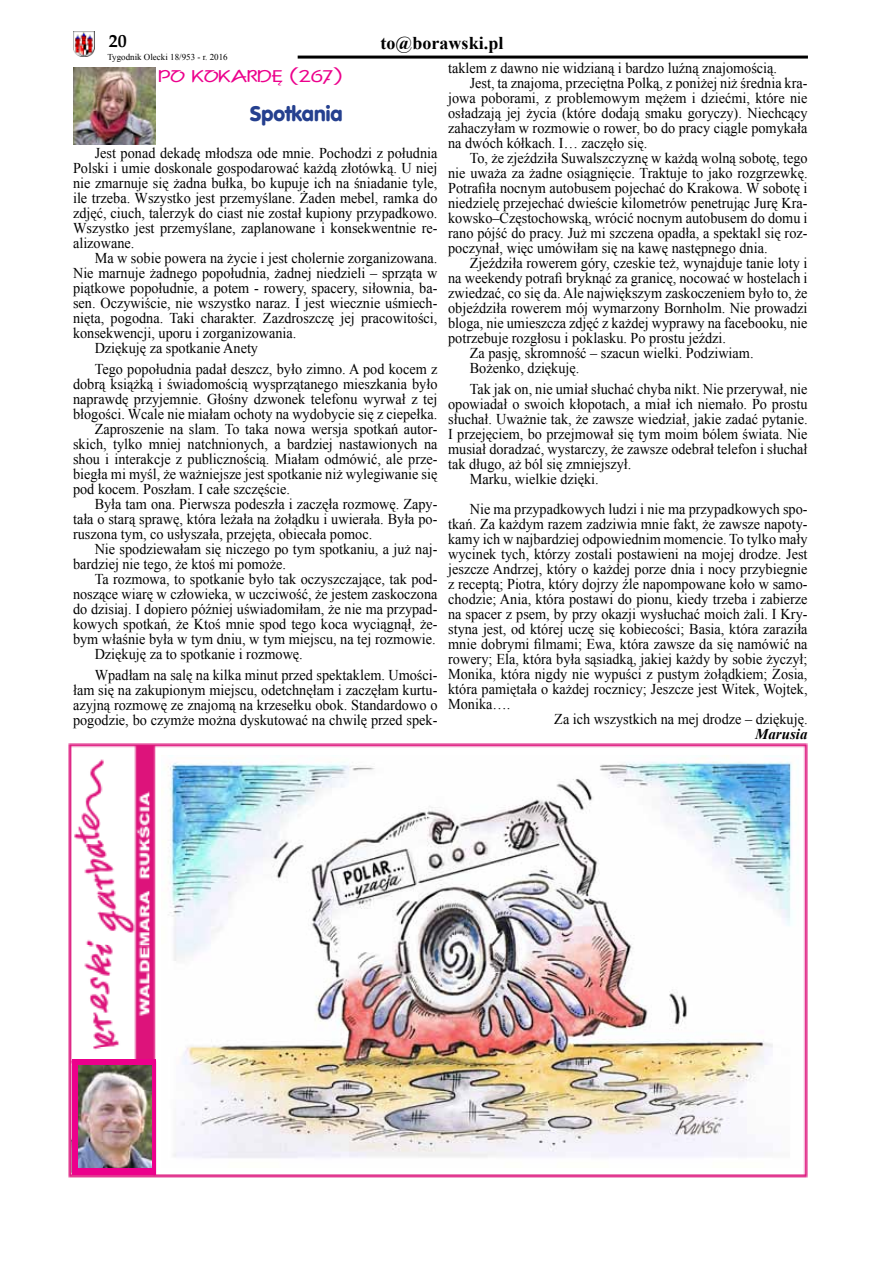
<style>
.page{position:relative;width:893px;height:1263px;background:#fff}
.page>*{position:absolute;margin:0;border:0;box-sizing:border-box;transform-origin:0 0}
.t1{font:700 21px "Vogue";color:#25408f}
.t2{font:700 18px "Times New Roman";letter-spacing:.005em;color:#000}
.t3{font:700 18px "Palm Springs";color:#000}
.t4{font:700 16.8px "Scribe";color:#ec008c;scale:1.43 1}
.t5{font:15px/15px "Times New Roman";color:#000;text-align:justify;scale:.95 1}
.t6{font:italic 700 15px "Times New Roman";color:#000}
.t7{font:9px "Times New Roman";color:#000}
</style>
<div class="page">
<img style="left:73px;top:32px;width:21px;height:25px">
<hr style="left:298px;top:56px;width:510px;height:3px;background:#000">
<img style="left:73px;top:68px;width:82px;height:76px">
<img style="left:68px;top:743px;width:740px;height:435px">
<div style="left:72px;top:1059px;width:83px;height:115px;background:#ec008c"></div>
<img style="left:79px;top:1066px;width:73px;height:102px">
<img style="left:161px;top:755px;width:639px;height:413px">
<p class="t3" style="left:109px;top:30px;width:19px">20</p>
<p class="t2" style="left:381px;top:31px;width:124px">to@borawski.pl</p>
<p class="t4" style="left:159px;top:66px;width:129px">PO KOKARDĘ (267)</p>
<h1 class="t1" style="left:250px;top:100px;width:94px">Spotkania</h1>
<p class="t5" style="left:73px;top:145px;width:385px;text-indent:22px">Jest ponad dekadę młodsza ode mnie. Pochodzi z południa Polski i umie doskonale gospodarować każdą złotówką. U niej nie zmarnuje się żadna bułka, bo kupuje ich na śniadanie tyle, ile trzeba. Wszystko jest przemyślane. Żaden mebel, ramka do zdjęć, ciuch, talerzyk do ciast nie został kupiony przypadkowo.<br>Wszystko jest przemyślane, zaplanowane i konsekwentnie re&shy;alizowane.</p>
<p class="t5" style="left:95px;top:250px;width:362px">Ma w sobie powera na życie i jest cholernie zorganizowana.</p>
<p class="t5" style="left:73px;top:265px;width:385px">Nie marnuje żadnego popołudnia, żadnej niedzieli – sprząta w</p>
<p class="t5" style="left:73px;top:280px;width:385px">piątkowe popołudnie, a potem - rowery, spacery, siłownia, ba-</p>
<p class="t5" style="left:73px;top:295px;width:385px">sen. Oczywiście, nie wszystko naraz. I jest wiecznie uśmiech-</p>
<p class="t5" style="left:73px;top:310px;width:385px">nięta, pogodna. Taki charakter. Zazdroszczę jej pracowitości,</p>
<p class="t5" style="left:73px;top:325px;width:237px">konsekwencji, uporu i zorganizowania.</p>
<p class="t5" style="left:95px;top:340px;width:174px">Dziękuję za spotkanie Anety</p>
<p class="t5" style="left:95px;top:361px;width:362px">Tego popołudnia padał deszcz, było zimno. A pod kocem z</p>
<p class="t5" style="left:73px;top:376px;width:385px">dobrą książką i świadomością wysprzątanego mieszkania było</p>
<p class="t5" style="left:73px;top:391px;width:385px">naprawdę przyjemnie. Głośny dzwonek telefonu wyrwał z tej</p>
<p class="t5" style="left:73px;top:406px;width:385px">błogości. Wcale nie miałam ochoty na wydobycie się z ciepełka.</p>
<p class="t5" style="left:95px;top:421px;width:362px">Zaproszenie na slam. To taka nowa wersja spotkań autor-</p>
<p class="t5" style="left:73px;top:436px;width:385px">skich, tylko mniej natchnionych, a bardziej nastawionych na</p>
<p class="t5" style="left:73px;top:451px;width:385px">shou i interakcje z publicznością. Miałam odmówić, ale prze-</p>
<p class="t5" style="left:73px;top:466px;width:385px">biegła mi myśl, że ważniejsze jest spotkanie niż wylegiwanie się</p>
<p class="t5" style="left:73px;top:481px;width:230px">pod kocem. Poszłam. I całe szczęście.</p>
<p class="t5" style="left:95px;top:496px;width:362px">Była tam ona. Pierwsza podeszła i zaczęła rozmowę. Zapy-</p>
<p class="t5" style="left:73px;top:511px;width:385px">tała o starą sprawę, która leżała na żołądku i uwierała. Była po-</p>
<p class="t5" style="left:73px;top:526px;width:316px">ruszona tym, co usłyszała, przejęta, obiecała pomoc.</p>
<p class="t5" style="left:95px;top:541px;width:362px">Nie spodziewałam się niczego po tym spotkaniu, a już naj-</p>
<p class="t5" style="left:73px;top:556px;width:226px">bardziej nie tego, że ktoś mi pomoże.</p>
<p class="t5" style="left:95px;top:571px;width:362px">Ta rozmowa, to spotkanie było tak oczyszczające, tak pod-</p>
<p class="t5" style="left:73px;top:586px;width:385px">noszące wiarę w człowieka, w uczciwość, że jestem zaskoczona</p>
<p class="t5" style="left:73px;top:601px;width:385px">do dzisiaj. I dopiero później uświadomiłam, że nie ma przypad-</p>
<p class="t5" style="left:73px;top:616px;width:385px">kowych spotkań, że Ktoś mnie spod tego koca wyciągnął, że-</p>
<p class="t5" style="left:73px;top:631px;width:383px">bym właśnie była w tym dniu, w tym miejscu, na tej rozmowie.</p>
<p class="t5" style="left:95px;top:646px;width:221px">Dziękuję za to spotkanie i rozmowę.</p>
<p class="t5" style="left:73px;top:667px;width:385px;text-indent:22px">Wpadłam na salę na kilka minut przed spektaklem. Umości&shy;łam się na zakupionym miejscu, odetchnęłam i zaczęłam kurtu&shy;azyjną rozmowę ze znajomą na krzesełku obok. Standardowo o pogodzie, bo czymże można dyskutować na chwilę przed spek-</p>
<p class="t7" style="left:107px;top:51px;width:122px">Tygodnik Olecki 18/953 - r. 2016</p>
<p class="t5" style="left:448px;top:60px;width:348px">taklem z dawno nie widzianą i bardzo luźną znajomością.</p>
<p class="t5" style="left:470px;top:75px;width:357px">Jest, ta znajoma, przeciętna Polką, z poniżej niż średnia kra-</p>
<p class="t5" style="left:448px;top:90px;width:380px">jowa poborami, z problemowym mężem i dziećmi, które nie</p>
<p class="t5" style="left:448px;top:105px;width:380px">osładzają jej życia (które dodają smaku goryczy). Niechcący</p>
<p class="t5" style="left:448px;top:120px;width:380px">zahaczyłam w rozmowie o rower, bo do pracy ciągle pomykała</p>
<p class="t5" style="left:448px;top:135px;width:211px">na dwóch kółkach. I… zaczęło się.</p>
<p class="t5" style="left:470px;top:150px;width:357px">To, że zjeździła Suwalszczyznę w każdą wolną sobotę, tego</p>
<p class="t5" style="left:448px;top:165px;width:380px">nie uważa za żadne osiągnięcie. Traktuje to jako rozgrzewkę.</p>
<p class="t5" style="left:448px;top:180px;width:380px">Potrafiła nocnym autobusem pojechać do Krakowa. W sobotę i</p>
<p class="t5" style="left:448px;top:195px;width:380px">niedzielę przejechać dwieście kilometrów penetrując Jurę Kra-</p>
<p class="t5" style="left:448px;top:210px;width:380px">kowsko–Częstochowską, wrócić nocnym autobusem do domu i</p>
<p class="t5" style="left:448px;top:225px;width:380px">rano pójść do pracy. Już mi szczena opadła, a spektakl się roz-</p>
<p class="t5" style="left:448px;top:240px;width:338px">poczynał, więc umówiłam się na kawę następnego dnia.</p>
<p class="t5" style="left:470px;top:255px;width:357px">Zjeździła rowerem góry, czeskie też, wynajduje tanie loty i</p>
<p class="t5" style="left:448px;top:270px;width:380px">na weekendy potrafi bryknąć za granicę, nocować w hostelach i</p>
<p class="t5" style="left:448px;top:285px;width:380px">zwiedzać, co się da. Ale największym zaskoczeniem było to, że</p>
<p class="t5" style="left:448px;top:300px;width:380px">objeździła rowerem mój wymarzony Bornholm. Nie prowadzi</p>
<p class="t5" style="left:448px;top:315px;width:380px">bloga, nie umieszcza zdjęć z każdej wyprawy na facebooku, nie</p>
<p class="t5" style="left:448px;top:330px;width:294px">potrzebuje rozgłosu i poklasku. Po prostu jeździ.</p>
<p class="t5" style="left:470px;top:345px;width:300px">Za pasję, skromność – szacun wielki. Podziwiam.</p>
<p class="t5" style="left:470px;top:360px;width:117px">Bożenko, dziękuję.</p>
<p class="t5" style="left:470px;top:381px;width:357px">Tak jak on, nie umiał słuchać chyba nikt. Nie przerywał, nie</p>
<p class="t5" style="left:448px;top:396px;width:380px">opowiadał o swoich kłopotach, a miał ich niemało. Po prostu</p>
<p class="t5" style="left:448px;top:411px;width:380px">słuchał. Uważnie tak, że zawsze wiedział, jakie zadać pytanie.</p>
<p class="t5" style="left:448px;top:426px;width:380px">I przejęciem, bo przejmował się tym moim bólem świata. Nie</p>
<p class="t5" style="left:448px;top:441px;width:380px">musiał doradzać, wystarczy, że zawsze odebrał telefon i słuchał</p>
<p class="t5" style="left:448px;top:456px;width:194px">tak długo, aż ból się zmniejszył.</p>
<p class="t5" style="left:470px;top:471px;width:137px">Marku, wielkie dzięki.</p>
<p class="t5" style="left:470px;top:501px;width:357px">Nie ma przypadkowych ludzi i nie ma przypadkowych spo-</p>
<p class="t5" style="left:448px;top:516px;width:380px">tkań. Za każdym razem zadziwia mnie fakt, że zawsze napoty-</p>
<p class="t5" style="left:448px;top:531px;width:380px">kamy ich w najbardziej odpowiednim momencie. To tylko mały</p>
<p class="t5" style="left:448px;top:546px;width:380px">wycinek tych, którzy zostali postawieni na mojej drodze. Jest</p>
<p class="t5" style="left:448px;top:561px;width:380px">jeszcze Andrzej, który o każdej porze dnia i nocy przybiegnie</p>
<p class="t5" style="left:448px;top:576px;width:380px">z receptą; Piotra, który dojrzy źle napompowane koło w samo-</p>
<p class="t5" style="left:448px;top:591px;width:380px">chodzie; Ania, która postawi do pionu, kiedy trzeba i zabierze</p>
<p class="t5" style="left:448px;top:606px;width:380px">na spacer z psem, by przy okazji wysłuchać moich żali. I Kry-</p>
<p class="t5" style="left:448px;top:621px;width:380px">styna jest, od której uczę się kobiecości; Basia, która zaraziła</p>
<p class="t5" style="left:448px;top:636px;width:380px">mnie dobrymi filmami; Ewa, która zawsze da się namówić na</p>
<p class="t5" style="left:448px;top:651px;width:380px">rowery; Ela, która była sąsiadką, jakiej każdy by sobie życzył;</p>
<p class="t5" style="left:448px;top:666px;width:380px">Monika, która nigdy nie wypuści z pustym żołądkiem; Zosia,</p>
<p class="t5" style="left:448px;top:681px;width:380px">która pamiętała o każdej rocznicy; Jeszcze jest Witek, Wojtek,</p>
<p class="t5" style="left:448px;top:696px;width:67px">Monika….</p>
<p class="t5" style="left:554px;top:711px;width:268px">Za ich wszystkich na mej drodze – dziękuję.</p>
<p class="t6" style="left:755px;top:723px;width:54px">Marusia</p>
</div>
